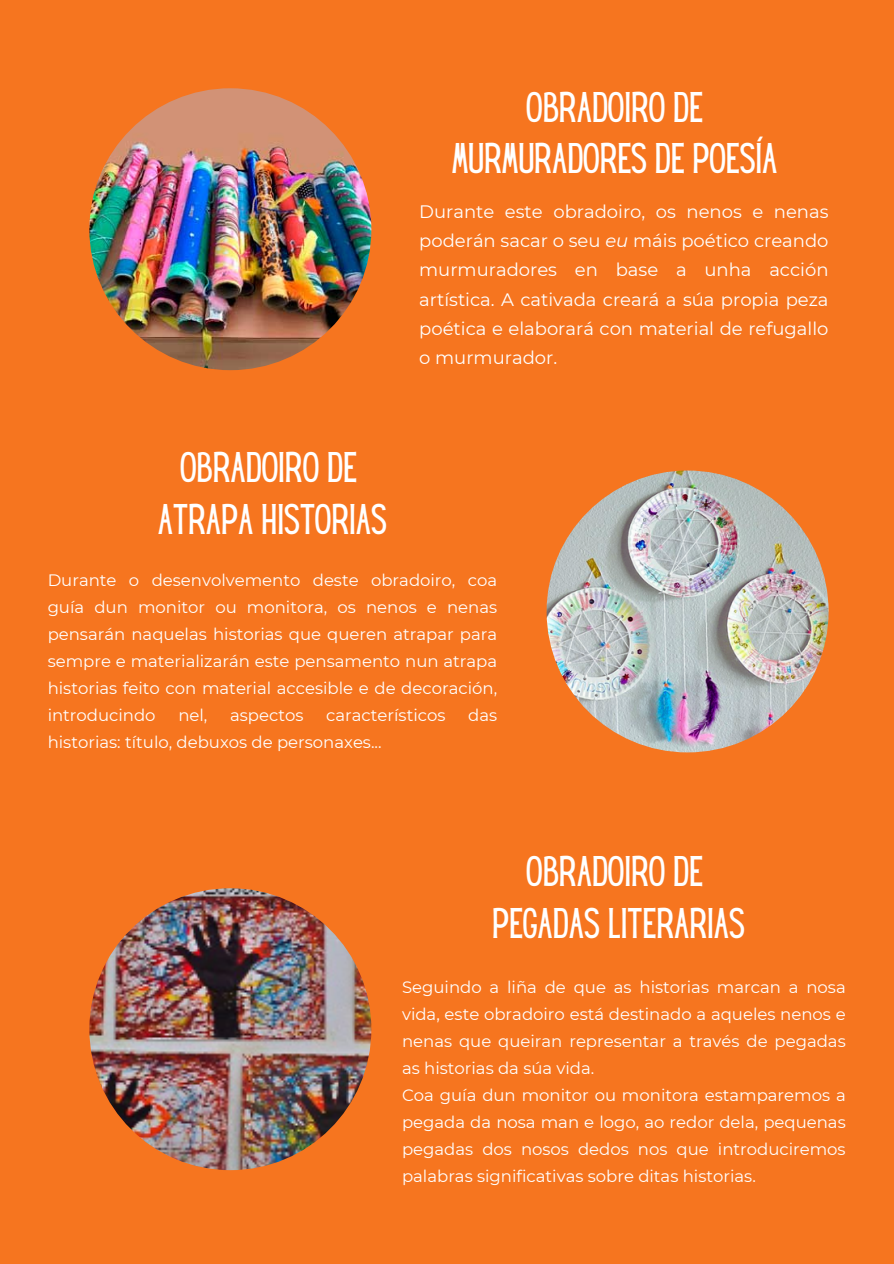
<style>
.page{position:relative;width:894px;height:1264px;background:#fff}
.page>*{position:absolute;margin:0;border:0;box-sizing:border-box;transform-origin:0 0}
.t1{font:37.5px/51.8px "Hey Gotcha";color:#fff;text-align:center}
.t2{font:18px/29.2px "Montserrat";color:#fff;text-align:justify}
.t3{font:16.5px/27px "Montserrat";color:#fff;text-align:justify}
.s1{font-style:italic}
</style>
<div class="page">
<div style="left:0;top:0;width:893px;height:1263px;background:#f6751f"></div>
<img style="left:89px;top:88px;width:282px;height:282px;border-radius:50%">
<img style="left:546px;top:470px;width:282px;height:282px;border-radius:50%">
<img style="left:89px;top:888px;width:282px;height:282px;border-radius:50%">
<p class="t1" style="left:451px;top:84px;width:327px">OBRADOIRO DE<br>MURMURADORES DE POESÍA</p>
<p class="t2" style="left:419px;top:197px;width:411px">Durante este obradoiro, os nenos e nenas poderán sacar o seu <span class="s1">eu</span> máis poético creando murmuradores en base a unha acción artística. A cativada creará a súa propia peza poética e elaborará con material de refugallo o murmurador.</p>
<p class="t1" style="left:158px;top:445px;width:231px">OBRADOIRO DE<br>ATRAPA HISTORIAS</p>
<h1 class="t3" style="left:48px;top:567px;width:451px">Durante o desenvolvemento deste obradoiro, coa guía dun monitor ou monitora, os nenos e nenas pensarán naquelas historias que queren atrapar para sempre e materializarán este pensamento nun atrapa historias feito con material accesible e de decoración, introducindo</h1>
<h1 class="t3" style="left:178px;top:702px;width:31px">nel,</h1>
<h1 class="t3" style="left:230px;top:702px;width:75px">aspectos</h1>
<h1 class="t3" style="left:326px;top:702px;width:121px">característicos</h1>
<h1 class="t3" style="left:468px;top:702px;width:30px">das</h1>
<h1 class="t3" style="left:48px;top:729px;width:335px">historias: título, debuxos de personaxes...</h1>
<p class="t1" style="left:492px;top:848px;width:254px">OBRADOIRO DE<br>PEGADAS LITERARIAS</p>
<p class="t3" style="left:402px;top:973px;width:445px">Seguindo a liña de que as historias marcan a nosa vida, este obradoiro está destinado a aqueles nenos e nenas que queiran representar a través de pegadas as historias da súa vida.</p>
<h1 class="t3" style="left:402px;top:1081px;width:445px">Coa guía dun monitor ou monitora estamparemos a pegada da nosa man e logo, ao redor dela, pequenas pegadas dos nosos dedos nos que introduciremos palabras significativas sobre ditas historias.</h1>
</div>
